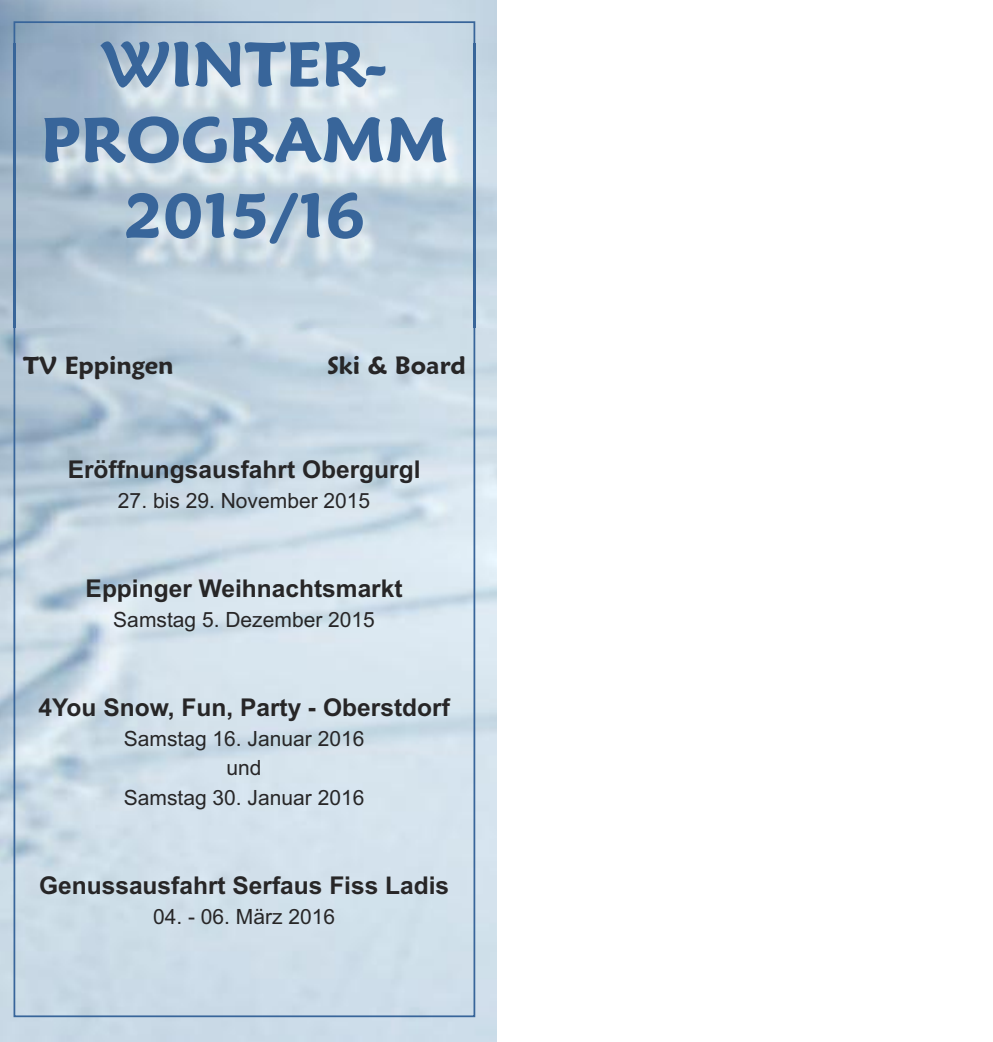
<style>
.page{position:relative;width:993px;height:1042px;background:#fff}
.page>*{position:absolute;margin:0;border:0;box-sizing:border-box;transform-origin:0 0}
.t1{font:600 63px/75.6px "Maiandra GD";color:#38659a;text-align:center}
.t2{font:700 24.5px "Arial";color:#272627}
.t3{font:600 24.5px "Maiandra GD";color:#272627}
.t4{font:21px/29.8px "Arial";color:#272627;text-align:center}
</style>
<div class="page">
<img style="left:0;top:0;width:496px;height:1042px">
<img style="left:0;top:44px;width:496px;height:283px">
<img style="left:14px;top:44px;width:1px;height:283px">
<h1 class="t1" style="left:41px;top:27px;width:409px">WINTER-<br>PROGRAMM<br>2015/16</h1>
<p class="t3" style="left:23px;top:351px;width:152px">TV Eppingen</p>
<p class="t3" style="left:327px;top:351px;width:139px">Ski &amp; Board</p>
<p class="t2" style="left:68px;top:455px;width:354px">Eröffnungsausfahrt Obergurgl</p>
<p class="t4" style="left:118px;top:485px;width:254px">27. bis 29. November 2015</p>
<p class="t2" style="left:86px;top:574px;width:318px">Eppinger Weihnachtsmarkt</p>
<p class="t4" style="left:113px;top:604px;width:263px">Samstag 5. Dezember 2015</p>
<p class="t2" style="left:38px;top:693px;width:413px">4You Snow, Fun, Party - Oberstdorf</p>
<p class="t4" style="left:124px;top:723px;width:242px">Samstag 16. Januar 2016 und<br>Samstag 30. Januar 2016</p>
<p class="t2" style="left:39px;top:871px;width:411px">Genussausfahrt Serfaus Fiss Ladis</p>
<p class="t4" style="left:153px;top:902px;width:184px">04. - 06. März 2016</p>
</div>
